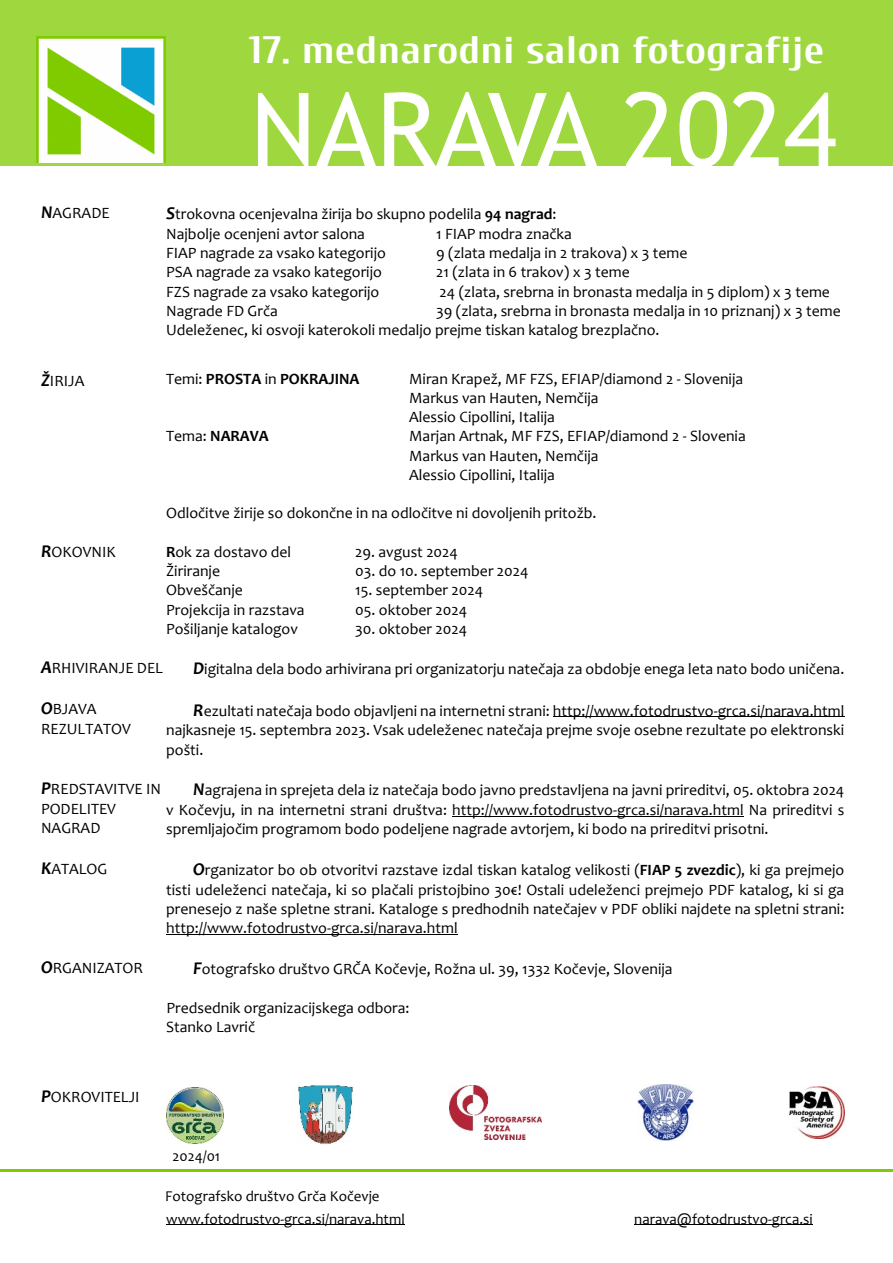
<style>
.page{position:relative;width:893px;height:1263px;background:#fff}
.page>*{position:absolute;margin:0;border:0;box-sizing:border-box;transform-origin:0 0}
.t1{font:102.45px "Trebuchet MS";color:#fff}
.t2{font:700 38.1px "Cuprum";color:#fff;scale:1.17 1}
.t3{font:15.75px/19.5px "Candara";color:#000}
.t4{font:700 15.75px "Candara";color:#000}
.t5{font:15px "Candara";color:#000}
.s1{font-weight:700;font-style:italic;font-size:18px}
.s2{font-weight:700}
.s3{font-weight:400}
</style>
<div class="page">
<hr style="left:166px;top:1225px;width:114px;height:1px;background:#000">
<hr style="left:280px;top:1225px;width:125px;height:1px;background:#000">
<hr style="left:634px;top:1225px;width:134px;height:1px;background:#000">
<hr style="left:768px;top:1225px;width:45px;height:1px;background:#000">
<div style="left:0;top:0;width:893px;height:165px;background:#9ed83e"></div>
<img style="left:36px;top:36px;width:129px;height:126px">
<hr style="left:0;top:1170px;width:893px;height:1px;background:#80cc00">
<hr style="left:553px;top:716px;width:291px;height:1px;background:#000">
<hr style="left:452px;top:816px;width:292px;height:1px;background:#000">
<hr style="left:166px;top:934px;width:292px;height:1px;background:#000">
<img style="left:298px;top:1085px;width:55px;height:59px">
<img style="left:166px;top:1087px;width:58px;height:57px">
<img style="left:449px;top:1085px;width:93px;height:54px">
<img style="left:789px;top:1086px;width:55px;height:52px">
<img style="left:638px;top:1085px;width:55px;height:55px">
<p class="t3" style="left:41px;top:204px;width:70px"><span class="s1">N</span>AGRADE</p>
<h2 class="t2" style="left:249px;top:29px;width:493px">17. mednarodni salon fotografije</h2>
<h1 class="t1" style="left:250px;top:91px;width:589px">NARAVA 2024</h1>
<p class="t3" style="left:166px;top:206px;width:392px"><span class="s1">S</span>trokovna ocenjevalna žirija bo skupno podelila <span class="s2">94 nagrad</span>:<br>Najbolje ocenjeni avtor salona</p>
<p class="t3" style="left:436px;top:226px;width:137px">1 FIAP modra značka</p>
<p class="t3" style="left:166px;top:245px;width:221px">FIAP nagrade za vsako kategorijo</p>
<p class="t3" style="left:436px;top:245px;width:253px">9 (zlata medalja in 2 trakova) x 3 teme</p>
<p class="t3" style="left:166px;top:264px;width:217px">PSA nagrade za vsako kategorijo</p>
<p class="t3" style="left:436px;top:264px;width:195px">21 (zlata in 6 trakov) x 3 teme</p>
<p class="t3" style="left:166px;top:283px;width:215px">FZS nagrade za vsako kategorijo</p>
<p class="t3" style="left:440px;top:283px;width:392px">24 (zlata, srebrna in bronasta medalja in 5 diplom) x 3 teme</p>
<p class="t3" style="left:166px;top:303px;width:113px">Nagrade FD Grča</p>
<p class="t3" style="left:166px;top:303px;width:676px;text-indent:270px">39 (zlata, srebrna in bronasta medalja in 10 priznanj) x 3 teme<br>Udeleženec, ki osvoji katerokoli medaljo prejme tiskan katalog brezplačno.</p>
<p class="t4" style="left:166px;top:372px;width:195px"><span class="s3">Temi:</span> PROSTA <span class="s3">in</span> POKRAJINA</p>
<p class="t3" style="left:409px;top:370px;width:336px">Miran Krapež, MF FZS, EFIAP/diamond 2 - Slovenija<br>Markus van Hauten, Nemčija<br>Alessio Cipollini, Italija</p>
<p class="t4" style="left:166px;top:430px;width:104px"><span class="s3">Tema:</span> NARAVA</p>
<p class="t3" style="left:409px;top:428px;width:338px">Marjan Artnak, MF FZS, EFIAP/diamond 2 - Slovenia<br>Markus van Hauten, Nemčija<br>Alessio Cipollini, Italija</p>
<p class="t3" style="left:166px;top:505px;width:432px">Odločitve žirije so dokončne in na odločitve ni dovoljenih pritožb.</p>
<p class="t3" style="left:166px;top:543px;width:127px"><span class="s2">R</span>ok za dostavo del</p>
<p class="t3" style="left:355px;top:543px;width:104px">29. avgust 2024</p>
<p class="t3" style="left:166px;top:563px;width:55px">Žiriranje</p>
<p class="t3" style="left:355px;top:563px;width:175px">03. do 10. september 2024</p>
<p class="t3" style="left:166px;top:582px;width:78px">Obveščanje</p>
<p class="t3" style="left:355px;top:582px;width:129px">15. september 2024</p>
<p class="t3" style="left:166px;top:601px;width:140px">Projekcija in razstava</p>
<p class="t3" style="left:355px;top:601px;width:114px">05. oktober 2024</p>
<p class="t3" style="left:166px;top:620px;width:133px">Pošiljanje katalogov</p>
<p class="t3" style="left:355px;top:620px;width:113px">30. oktober 2024</p>
<p class="t3" style="left:193px;top:661px;width:653px"><span class="s1">D</span>igitalna dela bodo arhivirana pri organizatorju natečaja za obdobje enega leta nato bodo uničena.</p>
<p class="t3" style="left:166px;top:702px;width:680px;text-align:justify;text-indent:27px"><span class="s1">R</span>ezultati natečaja bodo objavljeni na internetni strani: http://www.fotodrustvo-grca.si/narava.html najkasneje 15. septembra 2023. Vsak udeleženec natečaja prejme svoje osebne rezultate po elektronski pošti.</p>
<p class="t3" style="left:166px;top:782px;width:680px;text-align:justify;text-indent:27px"><span class="s1">N</span>agrajena in sprejeta dela iz natečaja bodo javno predstavljena na javni prireditvi, 05. oktobra 2024 v Kočevju, in na internetni strani društva: http://www.fotodrustvo-grca.si/narava.html Na prireditvi s spremljajočim programom bodo podeljene nagrade avtorjem, ki bodo na prireditvi prisotni.</p>
<p class="t3" style="left:166px;top:862px;width:680px;text-align:justify;text-indent:27px"><span class="s1">O</span>rganizator bo ob otvoritvi razstave izdal tiskan katalog velikosti (<span class="s2">FIAP 5 zvezdic</span>), ki ga prejmejo tisti udeleženci natečaja, ki so plačali pristojbino 30€! Ostali udeleženci prejmejo PDF katalog, ki si ga prenesejo z naše spletne strani. Kataloge s predhodnih natečajev v PDF obliki najdete na spletni strani: http://www.fotodrustvo-grca.si/narava.html</p>
<p class="t3" style="left:193px;top:961px;width:481px"><span class="s1">F</span>otografsko društvo GRČA Kočevje, Rožna ul. 39, 1332 Kočevje, Slovenija</p>
<p class="t3" style="left:166px;top:1000px;width:245px">Predsednik organizacijskega odbora:<br>Stanko Lavrič</p>
<p class="t3" style="left:41px;top:373px;width:45px"><span class="s1">Ž</span>IRIJA</p>
<p class="t3" style="left:41px;top:543px;width:76px"><span class="s1">R</span>OKOVNIK</p>
<p class="t3" style="left:41px;top:660px;width:123px"><span class="s1">A</span>RHIVIRANJE DEL</p>
<p class="t3" style="left:41px;top:701px;width:91px"><span class="s1">O</span>BJAVA<br>REZULTATOV</p>
<p class="t3" style="left:41px;top:780px;width:122px"><span class="s1">P</span>REDSTAVITVE IN<br>PODELITEV<br>NAGRAD</p>
<p class="t3" style="left:41px;top:860px;width:68px"><span class="s1">K</span>ATALOG</p>
<p class="t3" style="left:41px;top:959px;width:104px"><span class="s1">O</span>RGANIZATOR</p>
<p class="t3" style="left:41px;top:1088px;width:100px"><span class="s1">P</span>OKROVITELJI</p>
<p class="t5" style="left:173px;top:1150px;width:49px">2024/01</p>
<p class="t5" style="left:165px;top:1190px;width:216px">Fotografsko društvo Grča Kočevje</p>
<p class="t5" style="left:166px;top:1213px;width:240px">www.fotodrustvo-grca.si/narava.html</p>
<p class="t5" style="left:634px;top:1213px;width:180px">narava@fotodrustvo-grca.si</p>
</div>
